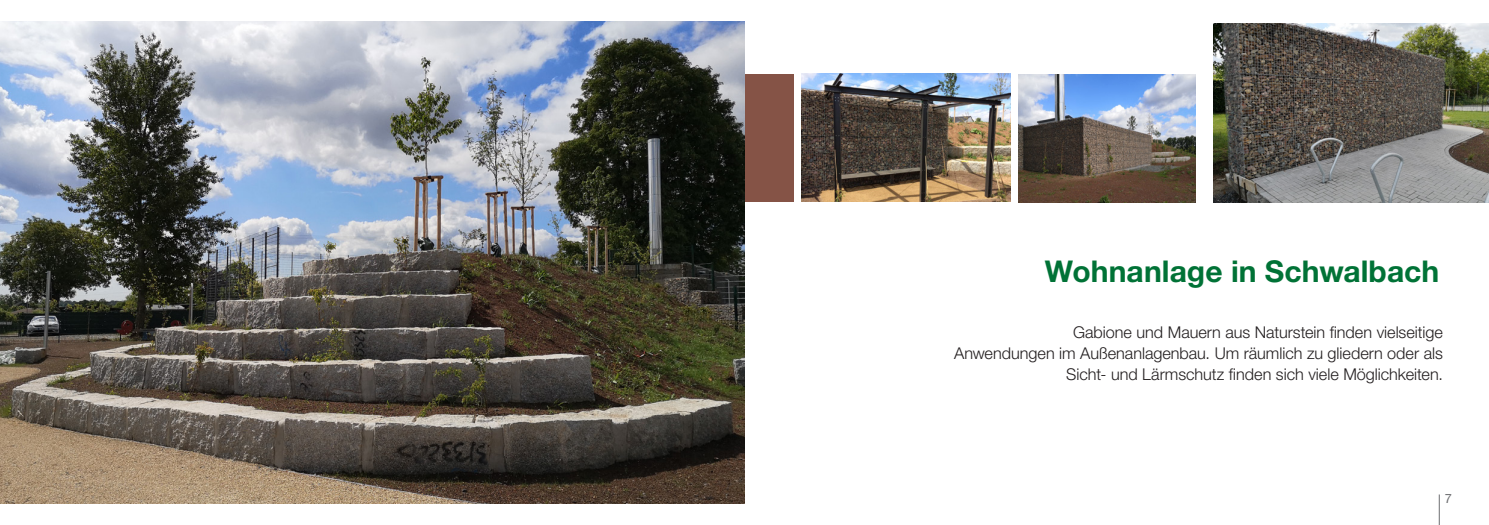
<style>
.page{position:relative;width:1489px;height:525px;background:#fff}
.page>*{position:absolute;margin:0;border:0;box-sizing:border-box;transform-origin:0 0}
.t1{font:700 30px "Helvetica Neue LT Std";letter-spacing:.005em;color:#007236}
.t2{font:300 16.25px/21.2px "Helvetica Neue LT Std";color:#231f20;text-align:right}
.t3{font:12.75px "Helvetica Neue LT Std";color:#6c6d70}
</style>
<div class="page">
<div style="left:745px;top:74px;width:48px;height:128px;background:#855346"></div>
<hr style="left:1438px;top:494px;width:1px;height:30px;background:#6c6d70">
<img style="left:0;top:21px;width:744px;height:482px">
<img style="left:801px;top:74px;width:208px;height:127px">
<img style="left:1213px;top:23px;width:275px;height:179px">
<img style="left:1018px;top:74px;width:177px;height:128px">
<h1 class="t1" style="left:1044px;top:252px;width:396px">Wohnanlage in Schwalbach</h1>
<p class="t2" style="left:954px;top:321px;width:490px">Gabione und Mauern aus Naturstein finden vielseitige<br>Anwendungen im Außenanlagenbau. Um räumlich zu gliedern oder als<br>Sicht- und Lärmschutz finden sich viele Möglichkeiten.</p>
<p class="t3" style="left:1444px;top:491px;width:9px">7</p>
</div>
